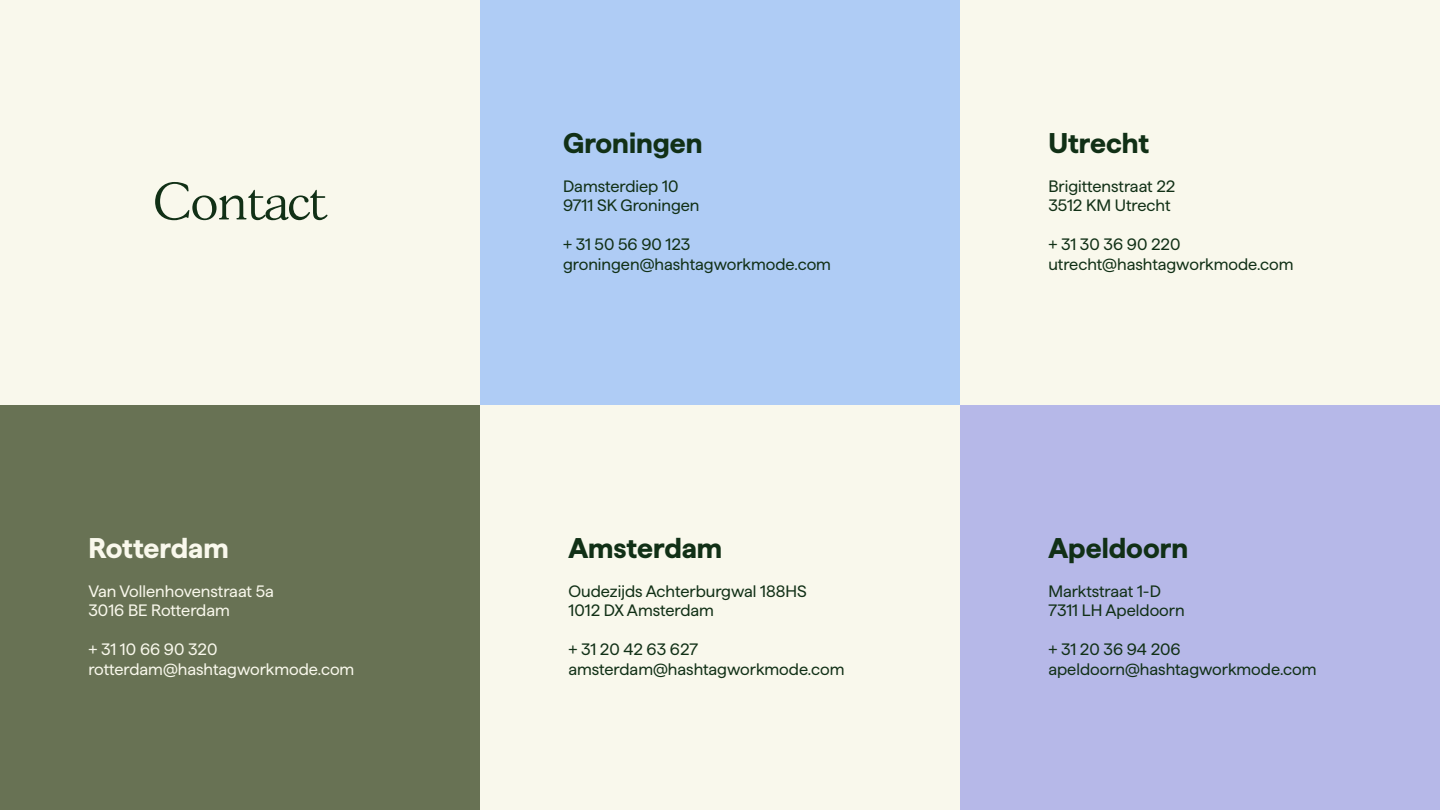
<style>
.page{position:relative;width:1440px;height:810px;background:#fff}
.page>*{position:absolute;margin:0;border:0;box-sizing:border-box;transform-origin:0 0}
.t1{font:300 51px "Gascogne TS";color:#113016}
.t2{font:700 28.5px "Haffer SQ";color:#113016}
.t3{font:700 28.5px "Haffer SQ";color:#f9f8ec}
.t4{font:16.5px/19.5px "Haffer SQ";color:#113016}
.t5{font:16.5px/19.5px "Haffer SQ";color:#f9f8ec}
</style>
<div class="page">
<div style="left:960px;top:405px;width:480px;height:405px;background:#b6b8e8"></div>
<div style="left:960px;top:0;width:480px;height:405px;background:#f9f8ec"></div>
<div style="left:0;top:405px;width:480px;height:405px;background:#687254"></div>
<div style="left:480px;top:405px;width:480px;height:405px;background:#f9f8ec"></div>
<div style="left:480px;top:0;width:480px;height:405px;background:#afccf5"></div>
<div style="left:0;top:0;width:480px;height:405px;background:#f9f8ec"></div>
<h1 class="t1" style="left:154px;top:172px;width:174px">Contact</h1>
<h2 class="t3" style="left:88px;top:527px;width:142px">Rotterdam</h2>
<p class="t5" style="left:88px;top:580px;width:187px">Van Vollenhovenstraat 5a<br>3016 BE Rotterdam</p>
<p class="t5" style="left:88px;top:638px;width:267px">+ 31 10 66 90 320 rotterdam@hashtagworkmode.com</p>
<h2 class="t2" style="left:563px;top:122px;width:141px">Groningen</h2>
<p class="t4" style="left:563px;top:175px;width:138px">Damsterdiep 10<br>9711 SK Groningen</p>
<p class="t4" style="left:563px;top:233px;width:269px">+ 31 50 56 90 123 groningen@hashtagworkmode.com</p>
<h2 class="t2" style="left:568px;top:527px;width:155px">Amsterdam</h2>
<p class="t4" style="left:568px;top:580px;width:240px">Oudezijds Achterburgwal 188HS<br>1012 DX Amsterdam</p>
<p class="t4" style="left:568px;top:638px;width:278px">+ 31 20 42 63 627 amsterdam@hashtagworkmode.com</p>
<h2 class="t2" style="left:1048px;top:122px;width:102px">Utrecht</h2>
<p class="t4" style="left:1048px;top:175px;width:128px">Brigittenstraat 22<br>3512 KM Utrecht</p>
<p class="t4" style="left:1048px;top:233px;width:247px">+ 31 30 36 90 220 utrecht@hashtagworkmode.com</p>
<h2 class="t2" style="left:1048px;top:527px;width:141px">Apeldoorn</h2>
<p class="t4" style="left:1048px;top:580px;width:138px">Marktstraat 1-D<br>7311 LH Apeldoorn</p>
<p class="t4" style="left:1048px;top:638px;width:270px">+ 31 20 36 94 206 apeldoorn@hashtagworkmode.com</p>
</div>
